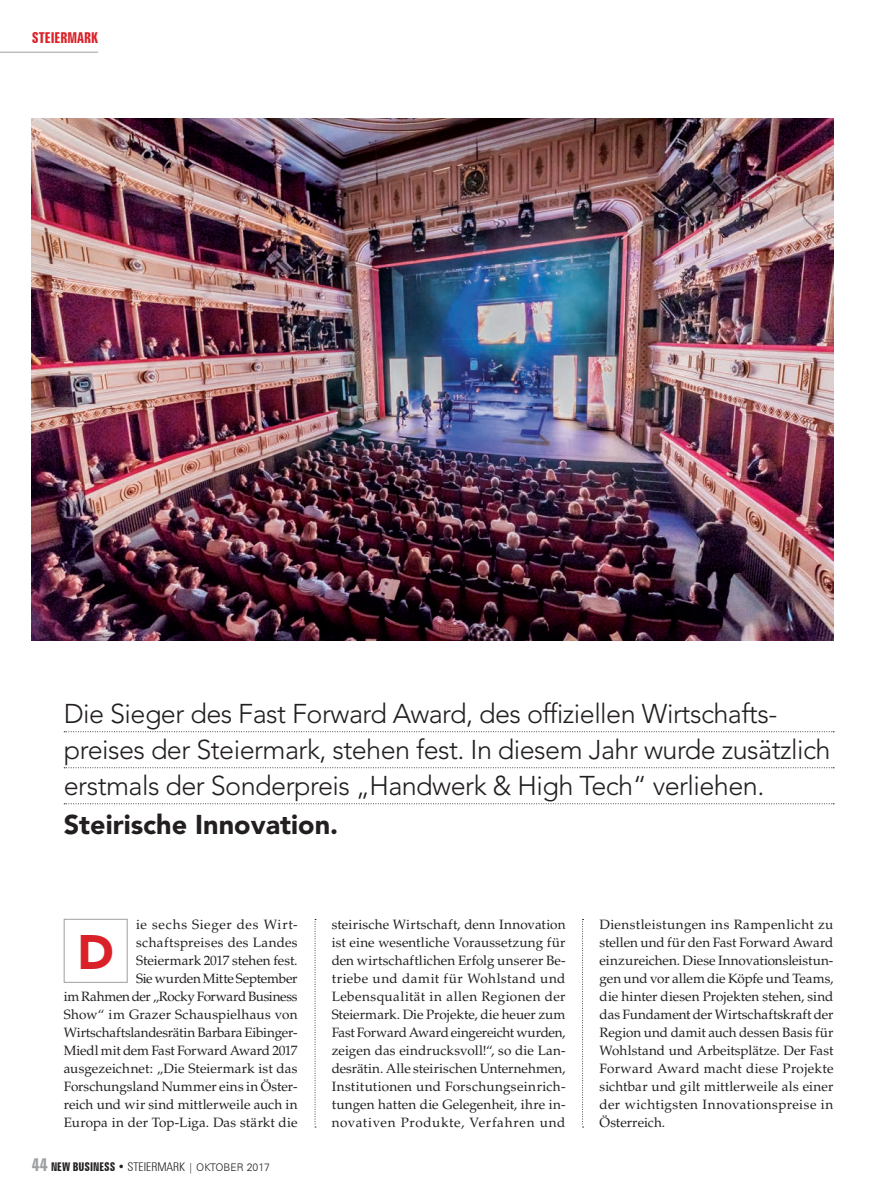
<style>
.page{position:relative;width:893px;height:1191px;background:#fff}
.page>*{position:absolute;margin:0;border:0;box-sizing:border-box;transform-origin:0 0}
.t1{font:900 48px "Avenir LT Std";color:#da2128}
.t2{font:300 27px/36px "Avenir LT Std";letter-spacing:-.02em;color:#231f20}
.t3{font:900 27px "Avenir LT Std";color:#231f20}
.t4{font:700 extra-condensed 15px "Zurich BT";color:#da2128}
.t5{font:13.5px/18px "Palatino LT Std";letter-spacing:.005em;color:#231f20;text-align:justify}
.t6{font:700 extra-condensed 12px "Zurich BT";color:#231f20}
.s1{font-size:18px;color:#9d9fa2}
.s2{font-weight:300;font-stretch:condensed}
.s3{font-weight:300;font-stretch:normal;font-size:10.5px}
</style>
<div class="page">
<hr style="left:0;top:52px;width:98px;height:1px;background:#9d9fa2">
<div style="left:64px;top:919px;width:64px;height:63px;border:1px solid #9d9fa2"></div>
<svg style="left:582px;top:919px;width:2px;height:208px"></svg>
<svg style="left:315px;top:919px;width:1px;height:208px"></svg>
<svg style="left:64px;top:731px;width:770px;height:1px"></svg>
<svg style="left:64px;top:767px;width:770px;height:1px"></svg>
<svg style="left:64px;top:803px;width:770px;height:1px"></svg>
<img style="left:32px;top:118px;width:801px;height:522px">
<p class="t4" style="left:32px;top:29px;width:68px">STEIERMARK</p>
<h2 class="t2" style="left:64px;top:695px;width:768px">Die Sieger des Fast Forward Award, des offiziellen Wirtschafts&shy;preises der Steiermark, stehen fest. In diesem Jahr wurde zusätzlich erstmals der Sonderpreis „Handwerk &amp; High Tech“ verliehen.</h2>
<h2 class="t3" style="left:64px;top:808px;width:276px">Steirische Innovation.</h2>
<p class="t5" style="left:64px;top:915px;width:235px;text-align:right">ie sechs Sieger des Wirt&shy;schaftspreises des Landes<br>Steiermark 2017 stehen fest.<br>Sie wurden Mitte September<br>im Rahmen der „Rocky Forward Business Show“ im Grazer Schauspielhaus von Wirtschaftslandesrätin Barbara Eibinger-Miedl mit dem Fast Forward Award 2017 ausgezeichnet: „Die Steiermark ist das Forschungsland Nummer eins in Öster&shy;reich und wir sind mittlerweile auch in Europa in der Top-Liga. Das stärkt die</p>
<p class="t5" style="left:332px;top:915px;width:235px">steirische Wirtschaft, denn Innovation ist eine wesentliche Voraussetzung für den wirtschaftlichen Erfolg unserer Be&shy;triebe und damit für Wohlstand und Lebensqualität in allen Regionen der Steiermark. Die Projekte, die heuer zum Fast Forward Award eingereicht wurden, zeigen das eindrucksvoll!“, so die Lan&shy;desrätin. Alle steirischen Unternehmen, Institutionen und Forschungseinrich&shy;tungen hatten die Gelegenheit, ihre in&shy;novativen Produkte, Verfahren und</p>
<p class="t5" style="left:600px;top:915px;width:235px">Dienstleistungen ins Rampenlicht zu stellen und für den Fast Forward Award einzureichen. Diese Innovationsleistun&shy;gen und vor allem die Köpfe und Teams, die hinter diesen Projekten stehen, sind das Fundament der Wirtschaftskraft der Region und damit auch dessen Basis für Wohlstand und Arbeitsplätze. Der Fast Forward Award macht diese Projekte sichtbar und gilt mittlerweile als einer der wichtigsten Innovationspreise in Österreich.</p>
<h1 class="t1" style="left:77px;top:923px;width:38px">D</h1>
<p class="t6" style="left:32px;top:1159px;width:240px"><span class="s1">44</span> NEW BUSINESS • <span class="s2">STEIERMARK</span> <span class="s3">| OKTOBER 2017</span></p>
</div>
